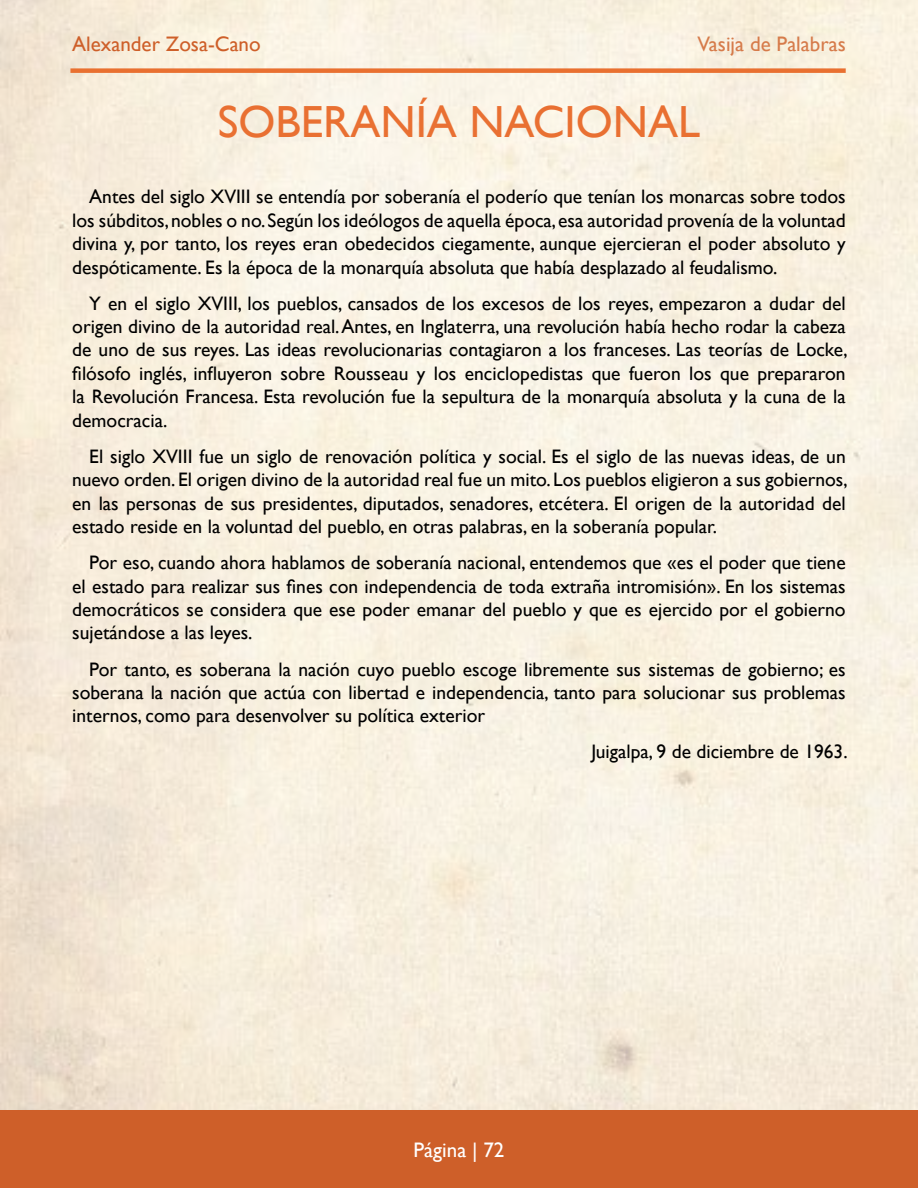
<style>
.page{position:relative;width:918px;height:1188px;background:#fff}
.page>*{position:absolute;margin:0;border:0;box-sizing:border-box;transform-origin:0 0}
.t1{font:45px "Gill Sans";color:#e97032}
.t2{font:21px "Gill Sans";color:#ce5f29}
.t3{font:21px "Gill Sans";color:#d67b4a}
.t4{font:21px "Gill Sans";color:#fff}
.t5{font:19.5px/23.4px "Gill Sans";color:#000;text-align:justify}
</style>
<div class="page">
<img style="left:0;top:0;width:918px;height:1111px">
<div style="left:0;top:1111px;width:918px;height:77px;background:#ce5f29"></div>
<div style="left:70px;top:68px;width:776px;height:5px;background:#e97030"></div>
<p class="t2" style="left:72px;top:32px;width:190px">Alexander Zosa-Cano</p>
<p class="t3" style="left:698px;top:32px;width:150px">Vasija de Palabras</p>
<h1 class="t1" style="left:218px;top:96px;width:484px">SOBERANÍA NACIONAL</h1>
<p class="t5" style="left:72px;top:185px;width:775px;text-indent:17px">Antes del siglo XVIII se entendía por soberanía el poderío que tenían los monarcas sobre todos los súbditos, nobles o no. Según los ideólogos de aquella época, esa autoridad provenía de la voluntad divina y, por tanto, los reyes eran obedecidos ciegamente, aunque ejercieran el poder absoluto y despóticamente. Es la época de la monarquía absoluta que había desplazado al feudalismo.</p>
<p class="t5" style="left:72px;top:292px;width:777px;text-indent:17px">Y en el siglo XVIII, los pueblos, cansados de los excesos de los reyes, empezaron a dudar del origen divino de la autoridad real. Antes, en Inglaterra, una revolución había hecho rodar la cabeza de uno de sus reyes. Las ideas revolucionarias contagiaron a los franceses. Las teorías de Locke, filósofo inglés, influyeron sobre Rousseau y los enciclopedistas que fueron los que prepararon la Revolución Francesa. Esta revolución fue la sepultura de la monarquía absoluta y la cuna de la democracia.</p>
<p class="t5" style="left:72px;top:445px;width:777px;text-indent:17px">El siglo XVIII fue un siglo de renovación política y social. Es el siglo de las nuevas ideas, de un nuevo orden. El origen divino de la autoridad real fue un mito. Los pueblos eligieron a sus gobiernos, en las personas de sus presidentes, diputados, senadores, etcétera. El origen de la autoridad del estado reside en la voluntad del pueblo, en otras palabras, en la soberanía popular.</p>
<p class="t5" style="left:72px;top:551px;width:775px;text-indent:17px">Por eso, cuando ahora hablamos de soberanía nacional, entendemos que «es el poder que tiene el estado para realizar sus fines con independencia de toda extraña intromisión». En los sistemas democráticos se considera que ese poder emanar del pueblo y que es ejercido por el gobierno sujetándose a las leyes.</p>
<p class="t5" style="left:72px;top:658px;width:775px;text-indent:17px">Por tanto, es soberana la nación cuyo pueblo escoge libremente sus sistemas de gobierno; es soberana la nación que actúa con libertad e independencia, tanto para solucionar sus problemas internos, como para desenvolver su política exterior</p>
<p class="t5" style="left:591px;top:741px;width:258px">Juigalpa, 9 de diciembre de 1963.</p>
<p class="t4" style="left:414px;top:1137px;width:92px">Página | 72</p>
</div>
